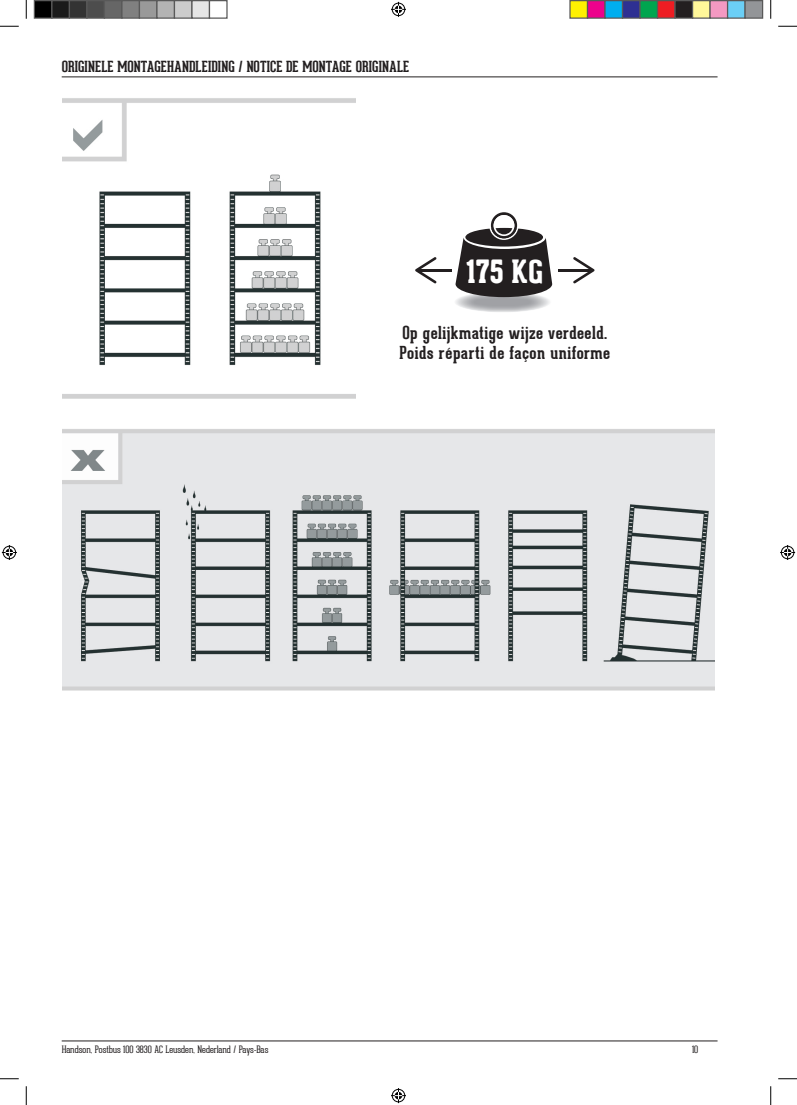
<style>
.page{position:relative;width:797px;height:1105px;background:#fff}
.page>*{position:absolute;margin:0;border:0;box-sizing:border-box;transform-origin:0 0}
.t1{font:800 31.38px "Geared Slab";color:#fff}
.t2{font:700 17.5px/20px "Geared Slab";letter-spacing:.025em;color:#231f20}
.t3{font:700 15px "Geared Slab";color:#231f20}
.t4{font:100 10px "Geared Slab";letter-spacing:-.005em;color:#231f20}
</style>
<div class="page">
<img style="left:63px;top:98px;width:292px;height:301px">
<img style="left:63px;top:429px;width:652px;height:262px">
<svg style="left:455px;top:212px;width:97px;height:85px"></svg>
<hr style="left:418px;top:269px;width:34px;height:3px;background:#231f20">
<svg style="left:415px;top:257px;width:21px;height:26px"></svg>
<hr style="left:557px;top:269px;width:34px;height:3px;background:#231f20">
<svg style="left:573px;top:257px;width:21px;height:27px"></svg>
<hr style="left:62px;top:1040px;width:655px;height:1px;background:#231f20">
<hr style="left:62px;top:77px;width:655px;height:1px;background:#231f20">
<svg style="left:0;top:25px;width:19px;height:2px"></svg>
<svg style="left:778px;top:25px;width:19px;height:2px"></svg>
<svg style="left:0;top:1078px;width:19px;height:1px"></svg>
<svg style="left:778px;top:1078px;width:19px;height:1px"></svg>
<svg style="left:25px;top:0;width:2px;height:19px"></svg>
<svg style="left:25px;top:1086px;width:2px;height:19px"></svg>
<svg style="left:770px;top:0;width:1px;height:19px"></svg>
<svg style="left:770px;top:1086px;width:1px;height:19px"></svg>
<svg style="left:391px;top:2px;width:15px;height:15px"></svg>
<svg style="left:391px;top:1088px;width:15px;height:15px"></svg>
<svg style="left:2px;top:545px;width:15px;height:15px"></svg>
<svg style="left:780px;top:545px;width:15px;height:15px"></svg>
<div style="left:34px;top:1px;width:18px;height:17px;background:#000"></div>
<div style="left:34px;top:0;width:18px;height:19px;border:1px solid #595959"></div>
<div style="left:52px;top:1px;width:17px;height:17px;background:#1a1a1a"></div>
<div style="left:51px;top:0;width:19px;height:19px;border:1px solid #595959"></div>
<div style="left:69px;top:1px;width:18px;height:17px;background:#333"></div>
<div style="left:69px;top:0;width:19px;height:19px;border:1px solid #595959"></div>
<div style="left:87px;top:1px;width:17px;height:17px;background:#4d4d4d"></div>
<div style="left:86px;top:0;width:19px;height:19px;border:1px solid #595959"></div>
<div style="left:104px;top:1px;width:18px;height:17px;background:#666"></div>
<div style="left:104px;top:0;width:18px;height:19px;border:1px solid #595959"></div>
<div style="left:122px;top:1px;width:17px;height:17px;background:#808080"></div>
<div style="left:121px;top:0;width:19px;height:19px;border:1px solid #595959"></div>
<div style="left:139px;top:1px;width:18px;height:17px;background:#999"></div>
<div style="left:139px;top:0;width:19px;height:19px;border:1px solid #595959"></div>
<div style="left:157px;top:1px;width:17px;height:17px;background:#b3b3b3"></div>
<div style="left:156px;top:0;width:19px;height:19px;border:1px solid #595959"></div>
<div style="left:174px;top:1px;width:18px;height:17px;background:#ccc"></div>
<div style="left:174px;top:0;width:18px;height:19px;border:1px solid #595959"></div>
<div style="left:192px;top:1px;width:17px;height:17px;background:#e6e6e6"></div>
<div style="left:191px;top:0;width:19px;height:19px;border:1px solid #595959"></div>
<div style="left:209px;top:0;width:19px;height:19px;border:1px solid #595959"></div>
<div style="left:570px;top:1px;width:17px;height:17px;background:#fff101"></div>
<div style="left:569px;top:0;width:19px;height:19px;border:1px solid #595959"></div>
<div style="left:587px;top:1px;width:18px;height:17px;background:#ed028c"></div>
<div style="left:587px;top:0;width:18px;height:19px;border:1px solid #595959"></div>
<div style="left:605px;top:1px;width:17px;height:17px;background:#00aeef"></div>
<div style="left:604px;top:0;width:19px;height:19px;border:1px solid #595959"></div>
<div style="left:622px;top:1px;width:18px;height:17px;background:#2e3092"></div>
<div style="left:622px;top:0;width:18px;height:19px;border:1px solid #595959"></div>
<div style="left:640px;top:1px;width:17px;height:17px;background:#00a54f"></div>
<div style="left:639px;top:0;width:19px;height:19px;border:1px solid #595959"></div>
<div style="left:657px;top:1px;width:18px;height:17px;background:#ee1d23"></div>
<div style="left:657px;top:0;width:18px;height:19px;border:1px solid #595959"></div>
<div style="left:675px;top:1px;width:17px;height:17px;background:#231f20"></div>
<div style="left:674px;top:0;width:19px;height:19px;border:1px solid #595959"></div>
<div style="left:692px;top:1px;width:18px;height:17px;background:#fff79a"></div>
<div style="left:692px;top:0;width:18px;height:19px;border:1px solid #595959"></div>
<div style="left:710px;top:1px;width:17px;height:17px;background:#f499c2"></div>
<div style="left:709px;top:0;width:19px;height:19px;border:1px solid #595959"></div>
<div style="left:727px;top:1px;width:18px;height:17px;background:#6bcff6"></div>
<div style="left:727px;top:0;width:18px;height:19px;border:1px solid #595959"></div>
<div style="left:745px;top:1px;width:17px;height:17px;background:#939598"></div>
<div style="left:744px;top:0;width:19px;height:19px;border:1px solid #595959"></div>
<p class="t3" style="left:62px;top:57px;width:349px">ORIGINELE MONTAGEHANDLEIDING / NOTICE DE MONTAGE ORIGINALE</p>
<h1 class="t1" style="left:466px;top:253px;width:79px">175 KG</h1>
<p class="t2" style="left:399px;top:322px;width:212px">Op gelijkmatige wijze verdeeld.<br>Poids réparti de façon uniforme</p>
<p class="t4" style="left:62px;top:1044px;width:208px">Handson, Postbus 100 3830 AC Leusden, Nederland / Pays-Bas</p>
<p class="t4" style="left:692px;top:1044px;width:8px">10</p>
</div>
